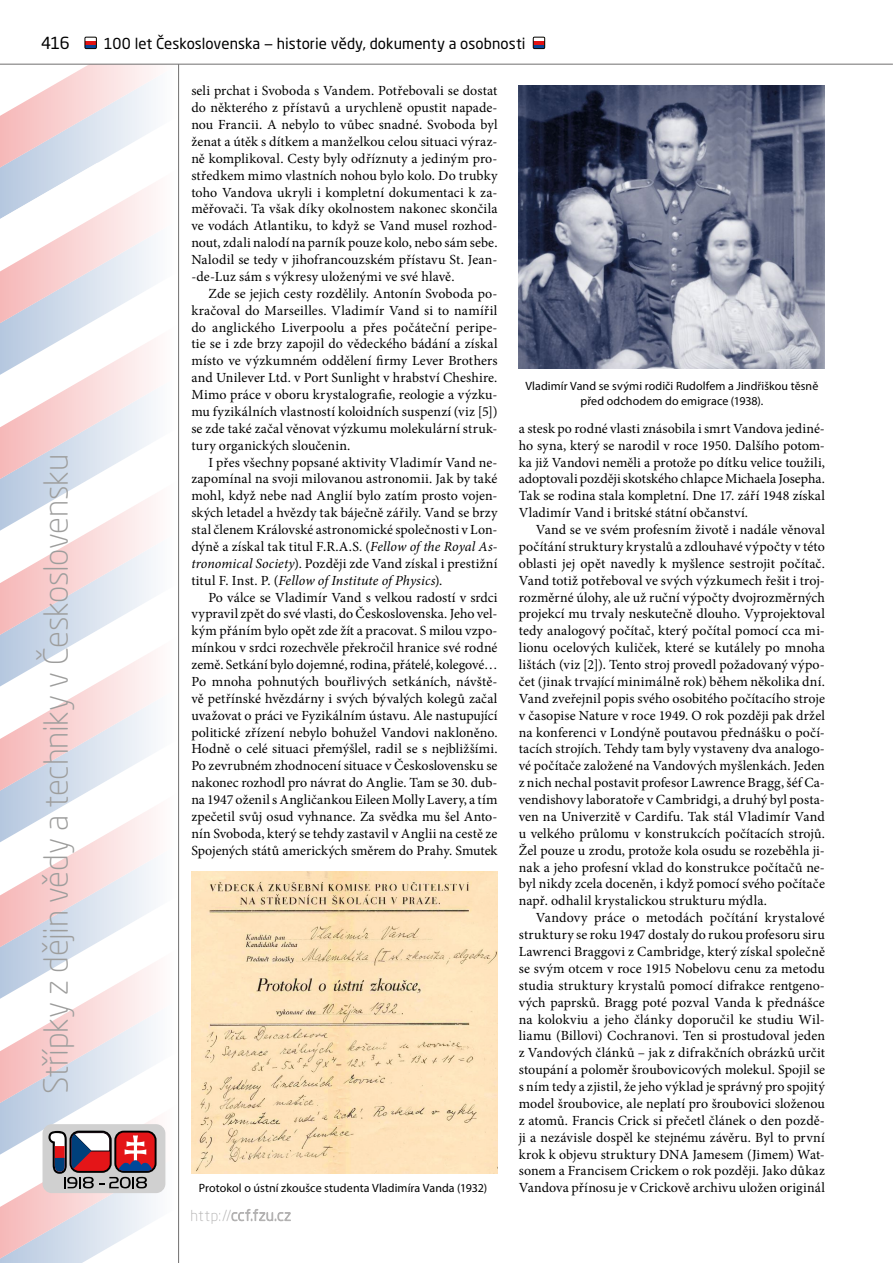
<style>
.page{position:relative;width:893px;height:1263px;background:#fff}
.page>*{position:absolute;margin:0;border:0;box-sizing:border-box;transform-origin:0 0}
.t1{font:300 33px "Neo Sans Pro";letter-spacing:-.01em;color:#9d9d9c}
.t2{font:16.5px "Neo Sans Pro";color:#000}
.t3{font:15px "Neo Sans Pro";letter-spacing:.005em;color:#000}
.t4{font:13.95px/16.8px "Minion Pro";letter-spacing:.01em;color:#000;text-align:justify}
.t5{font:12px/15px "Myriad Pro";letter-spacing:.005em;color:#000;text-align:center}
.s1{font-style:italic}
</style>
<div class="page">
<hr style="left:85px;top:45px;width:11px;height:4px;background:#094696">
<hr style="left:85px;top:41px;width:11px;height:4px;background:#e31213">
<div style="left:85px;top:37px;width:11px;height:12px;border:1px solid #000"></div>
<hr style="left:533px;top:45px;width:12px;height:4px;background:#094696">
<hr style="left:533px;top:41px;width:12px;height:4px;background:#e31213">
<div style="left:533px;top:37px;width:12px;height:12px;border:1px solid #000"></div>
<svg style="left:232px;top:1209px;width:59px;height:12px"></svg>
<svg style="left:0;top:65px;width:166px;height:1198px"></svg>
<hr style="left:0;top:64px;width:893px;height:1px;background:#706f6f">
<hr style="left:178px;top:64px;width:1px;height:1199px;background:#706f6f">
<img style="left:519px;top:85px;width:306px;height:284px">
<img style="left:191px;top:871px;width:306px;height:302px">
<p class="t2" style="left:41px;top:32px;width:30px">416</p>
<p class="t3" style="left:104px;top:34px;width:423px">100 let Československa historie vědy, dokumenty a osobnosti</p>
<h1 class="t1" style="left:36px;top:1094px;width:641px;rotate:-90deg">Střípky z dějin vědy a techniky v Československu</h1>
<p class="t4" style="left:191px;top:82px;width:308px">seli prchat i Svoboda s Vandem. Potřebovali se dostat do některého z přístavů a urychleně opustit napade&shy;nou Francii. A nebylo to vůbec snadné. Svoboda byl ženat a útěk s dítkem a manželkou celou situaci výraz&shy;ně komplikoval. Cesty byly odříznuty a jediným pro&shy;středkem mimo vlastních nohou bylo kolo. Do trubky toho Vandova ukryli i kompletní dokumentaci k za&shy;měřovači. Ta však díky okolnostem nakonec skončila ve vodách Atlantiku, to když se Vand musel rozhod&shy;nout, zdali nalodí na parník pouze kolo, nebo sám sebe.<br>Nalodil se tedy v jihofrancouzském přístavu St. Jean--de-Luz sám s výkresy uloženými ve své hlavě.</p>
<p class="t4" style="left:191px;top:285px;width:308px;text-indent:17px">Zde se jejich cesty rozdělily. Antonín Svoboda po&shy;kračoval do Marseilles. Vladimír Vand si to namířil do anglického Liverpoolu a přes počáteční peripe&shy;tie se i zde brzy zapojil do vědeckého bádání a získal místo ve výzkumném oddělení firmy Lever Brothers and Unilever Ltd. v Port Sunlight v hrabství Cheshire.<br>Mimo práce v oboru krystalografie, reologie a výzku&shy;mu fyzikálních vlastností koloidních suspenzí (viz [5]) se zde také začal věnovat výzkumu molekulární struk&shy;tury organických sloučenin.</p>
<p class="t4" style="left:191px;top:454px;width:308px;text-indent:17px">I přes všechny popsané aktivity Vladimír Vand ne&shy;zapomínal na svoji milovanou astronomii. Jak by také mohl, když nebe nad Anglií bylo zatím prosto vojen&shy;ských letadel a hvězdy tak báječně zářily. Vand se brzy stal členem Královské astronomické společnosti v Lon&shy;dýně a získal tak titul F.R.A.S. (<span class="s1">Fellow of the Royal As&shy;tronomical Society</span>). Později zde Vand získal i prestižní titul F. Inst. P. (<span class="s1">Fellow of Institute of Physics</span>).</p>
<p class="t4" style="left:191px;top:589px;width:308px;text-indent:17px">Po válce se Vladimír Vand s velkou radostí v srdci vypravil zpět do své vlasti, do Československa. Jeho vel&shy;kým přáním bylo opět zde žít a pracovat. S milou vzpo&shy;mínkou v srdci rozechvěle překročil hranice své rodné země. Setkání bylo dojemné, rodina, přátelé, kolegové… Po mnoha pohnutých bouřlivých setkáních, návště&shy;vě petřínské hvězdárny i svých bývalých kolegů začal uvažovat o práci ve Fyzikálním ústavu. Ale nastupující politické zřízení nebylo bohužel Vandovi nakloněno.<br>Hodně o celé situaci přemýšlel, radil se s nejbližšími.<br>Po zevrubném zhodnocení situace v Československu se nakonec rozhodl pro návrat do Anglie. Tam se 30. dub&shy;na 1947 oženil s Angličankou Eileen Molly Lavery, a tím zpečetil svůj osud vyhnance. Za svědka mu šel Anto&shy;nín Svoboda, který se tehdy zastavil v Anglii na cestě ze Spojených států amerických směrem do Prahy. Smutek</p>
<p class="t5" style="left:199px;top:1180px;width:290px">Protokol o ústní zkoušce studenta Vladimíra Vanda (1932)</p>
<p class="t5" style="left:525px;top:378px;width:294px">Vladimír Vand se svými rodiči Rudolfem a Jindřiškou těsně před odchodem do emigrace (1938).</p>
<p class="t4" style="left:519px;top:420px;width:308px">a stesk po rodné vlasti znásobila i smrt Vandova jediné&shy;ho syna, který se narodil v roce 1950. Dalšího potom&shy;ka již Vandovi neměli a protože po dítku velice toužili, adoptovali později skotského chlapce Michaela Josepha.<br>Tak se rodina stala kompletní. Dne 17. září 1948 získal Vladimír Vand i britské státní občanství.</p>
<p class="t4" style="left:519px;top:521px;width:308px;text-indent:17px">Vand se ve svém profesním životě i nadále věnoval počítání struktury krystalů a zdlouhavé výpočty v této oblasti jej opět navedly k myšlence sestrojit počítač.<br>Vand totiž potřeboval ve svých výzkumech řešit i troj&shy;rozměrné úlohy, ale už ruční výpočty dvojrozměrných projekcí mu trvaly neskutečně dlouho. Vyprojektoval tedy analogový počítač, který počítal pomocí cca mi&shy;lionu ocelových kuliček, které se kutálely po mnoha lištách (viz [2]). Tento stroj provedl požadovaný výpo&shy;čet (jinak trvající minimálně rok) během několika dní.<br>Vand zveřejnil popis svého osobitého počítacího stroje v časopise Nature v roce 1949. O rok později pak držel na konferenci v Londýně poutavou přednášku o počí&shy;tacích strojích. Tehdy tam byly vystaveny dva analogo&shy;vé počítače založené na Vandových myšlenkách. Jeden z nich nechal postavit profesor Lawrence Bragg, šéf Ca&shy;vendishovy laboratoře v Cambridgi, a druhý byl posta&shy;ven na Univerzitě v Cardifu. Tak stál Vladimír Vand u velkého průlomu v konstrukcích počítacích strojů.<br>Žel pouze u zrodu, protože kola osudu se rozeběhla ji&shy;nak a jeho profesní vklad do konstrukce počítačů ne&shy;byl nikdy zcela doceněn, i když pomocí svého počítače např. odhalil krystalickou strukturu mýdla.</p>
<p class="t4" style="left:519px;top:909px;width:308px;text-indent:17px">Vandovy práce o metodách počítání krystalové struktury se roku 1947 dostaly do rukou profesoru siru Lawrenci Braggovi z Cambridge, který získal společně se svým otcem v roce 1915 Nobelovu cenu za metodu studia struktury krystalů pomocí difrakce rentgeno&shy;vých paprsků. Bragg poté pozval Vanda k přednášce na kolokviu a jeho články doporučil ke studiu Wil&shy;liamu (Billovi) Cochranovi. Ten si prostudoval jeden z Vandových článků – jak z difrakčních obrázků určit stoupání a poloměr šroubovicových molekul. Spojil se s ním tedy a zjistil, že jeho výklad je správný pro spojitý model šroubovice, ale neplatí pro šroubovici složenou z atomů. Francis Crick si přečetl článek o den pozdě&shy;ji a nezávisle dospěl ke stejnému závěru. Byl to první krok k objevu struktury DNA Jamesem (Jimem) Wat&shy;sonem a Francisem Crickem o rok později. Jako důkaz Vandova přínosu je v Crickově archivu uložen originál</p>
</div>
